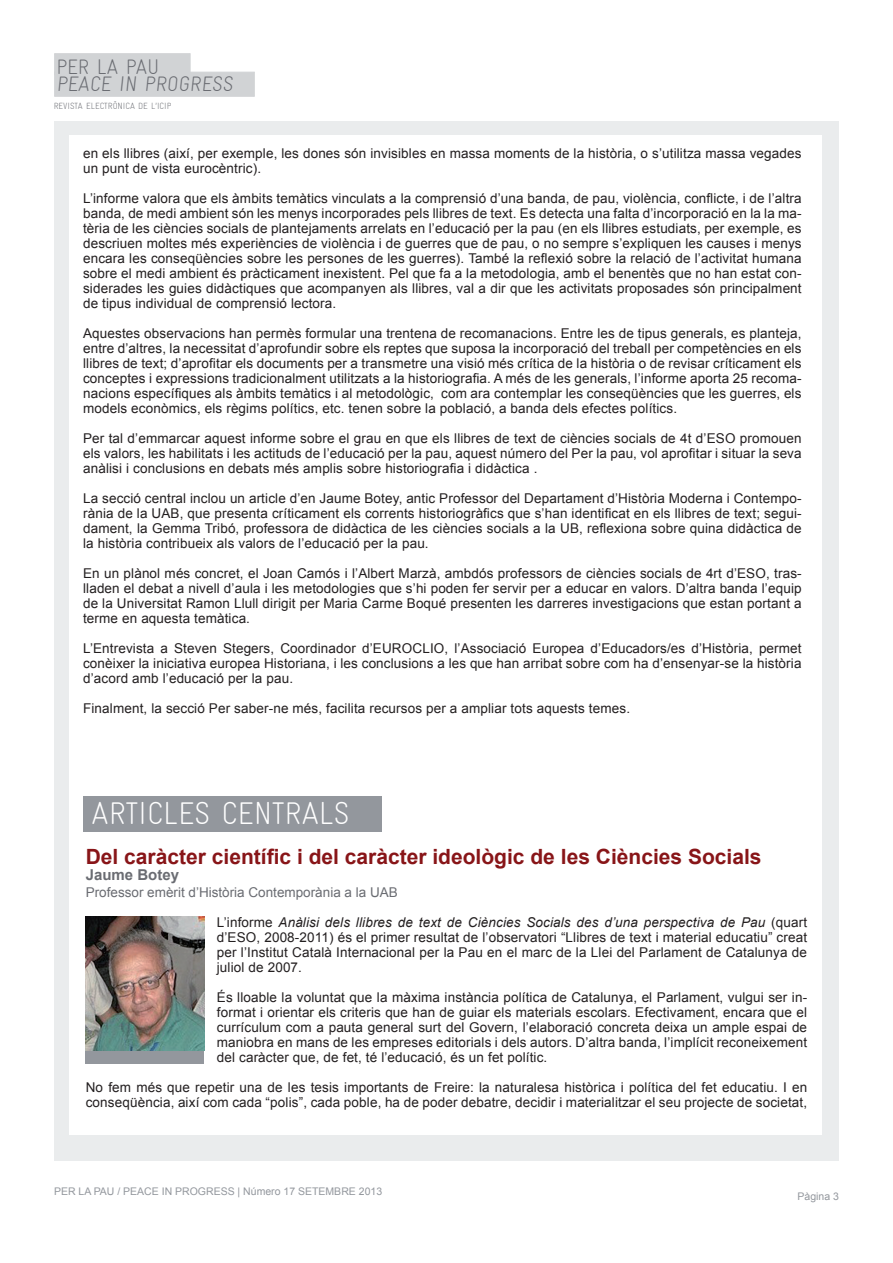
<style>
.page{position:relative;width:893px;height:1263px;background:#fff}
.page>*{position:absolute;margin:0;border:0;box-sizing:border-box;transform-origin:0 0}
.t1{font:300 31.5px "Gravur Condensed";color:#fff}
.t2{font:700 21px "Arial";color:#881518}
.t3{font:300 21px/17.5px "Gravur Condensed";color:#6a6c72}
.t4{font:700 15px "Arial";color:#6a6c72}
.t5{font:13.5px/15px "Arial";letter-spacing:.01em;color:#231f20;text-align:justify}
.t6{font:13.5px "Arial";color:#6a6c72}
.t7{font:10.5px "Arial";color:#93979d}
.t8{font:300 9px "Gravur Condensed";color:#6a6c72}
.s1{font-style:italic}
</style>
<div class="page">
<div style="left:54px;top:122px;width:785px;height:1039px;background:#eaeced"></div>
<div style="left:69px;top:135px;width:752px;height:999px;background:#fff"></div>
<div style="left:54px;top:53px;width:136px;height:22px;background:#d1d3d5"></div>
<div style="left:54px;top:72px;width:201px;height:25px;background:#d1d3d5"></div>
<div style="left:83px;top:796px;width:299px;height:35px;background:#93979d"></div>
<div style="left:86px;top:917px;width:118px;height:146px;background:#93979d"></div>
<img style="left:86px;top:917px;width:118px;height:133px">
<h2 class="t3" style="left:56px;top:58px;width:180px">PER LA PAU<br>PEACE IN PROGRESS</h2>
<p class="t8" style="left:54px;top:101px;width:119px">REVISTA ELECTRÒNICA DE L’ICIP</p>
<p class="t5" style="left:83px;top:146px;width:720px">en els llibres (així, per exemple, les dones són invisibles en massa moments de la història, o s’utilitza massa vegades un punt de vista eurocèntric).</p>
<p class="t5" style="left:83px;top:191px;width:720px">L’informe valora que els àmbits temàtics vinculats a la comprensió d’una banda, de pau, violència, conflicte, i de l’altra banda, de medi ambient són les menys incorporades pels llibres de text. Es detecta una falta d’incorporació en la la ma&shy;tèria de les ciències socials de plantejaments arrelats en l’educació per la pau (en els llibres estudiats, per exemple, es descriuen moltes més experiències de violència i de guerres que de pau, o no sempre s’expliquen les causes i menys encara les conseqüències sobre les persones de les guerres). També la reflexió sobre la relació de l’activitat humana sobre el medi ambient és pràcticament inexistent. Pel que fa a la metodologia, amb el benentès que no han estat con&shy;siderades les guies didàctiques que acompanyen als llibres, val a dir que les activitats proposades són principalment de tipus individual de comprensió lectora.</p>
<p class="t5" style="left:83px;top:326px;width:720px">Aquestes observacions han permès formular una trentena de recomanacions. Entre les de tipus generals, es planteja, entre d’altres, la necessitat d’aprofundir sobre els reptes que suposa la incorporació del treball per competències en els llibres de text; d’aprofitar els documents per a transmetre una visió més crítica de la història o de revisar críticament els conceptes i expressions tradicionalment utilitzats a la historiografia. A més de les generals, l’informe aporta 25 recoma&shy;nacions específiques als àmbits temàtics i al metodològic, com ara contemplar les conseqüències que les guerres, els models econòmics, els règims polítics, etc. tenen sobre la població, a banda dels efectes polítics.</p>
<p class="t5" style="left:83px;top:431px;width:720px">Per tal d’emmarcar aquest informe sobre el grau en que els llibres de text de ciències socials de 4t d’ESO promouen els valors, les habilitats i les actituds de l’educació per la pau, aquest número del Per la pau, vol aprofitar i situar la seva anàlisi i conclusions en debats més amplis sobre historiografia i didàctica .</p>
<p class="t5" style="left:83px;top:491px;width:720px">La secció central inclou un article d’en Jaume Botey, antic Professor del Departament d’Història Moderna i Contempo&shy;rània de la UAB, que presenta críticament els corrents historiogràfics que s’han identificat en els llibres de text; segui&shy;dament, la Gemma Tribó, professora de didàctica de les ciències socials a la UB, reflexiona sobre quina didàctica de la història contribueix als valors de l’educació per la pau.</p>
<p class="t5" style="left:83px;top:566px;width:720px">En un plànol més concret, el Joan Camós i l’Albert Marzà, ambdós professors de ciències socials de 4rt d’ESO, tras&shy;lladen el debat a nivell d’aula i les metodologies que s’hi poden fer servir per a educar en valors. D’altra banda l’equip de la Universitat Ramon Llull dirigit per Maria Carme Boqué presenten les darreres investigacions que estan portant a terme en aquesta temàtica.</p>
<p class="t5" style="left:83px;top:641px;width:720px">L’Entrevista a Steven Stegers, Coordinador d’EUROCLIO, l’Associació Europea d’Educadors/es d’Història, permet conèixer la iniciativa europea Historiana, i les conclusions a les que han arribat sobre com ha d’ensenyar-se la història d’acord amb l’educació per la pau.</p>
<p class="t5" style="left:83px;top:701px;width:548px">Finalment, la secció Per saber-ne més, facilita recursos per a ampliar tots aquests temes.</p>
<h1 class="t1" style="left:92px;top:795px;width:259px">ARTICLES CENTRALS</h1>
<h2 class="t2" style="left:86px;top:843px;width:677px">Del caràcter científic i del caràcter ideològic de les Ciències Socials</h2>
<p class="t4" style="left:86px;top:864px;width:95px">Jaume Botey</p>
<p class="t6" style="left:86px;top:883px;width:314px">Professor emèrit d’Història Contemporània a la UAB</p>
<p class="t5" style="left:217px;top:915px;width:592px">L’informe <span class="s1">Anàlisi dels llibres de text de Ciències Socials des d’una perspectiva de Pau</span> (quart d’ESO, 2008-2011) és el primer resultat de l’observatori “Llibres de text i material educatiu” creat per l’Institut Català Internacional per la Pau en el marc de la Llei del Parlament de Catalunya de juliol de 2007.</p>
<p class="t5" style="left:217px;top:990px;width:592px">És lloable la voluntat que la màxima instància política de Catalunya, el Parlament, vulgui ser in&shy;format i orientar els criteris que han de guiar els materials escolars. Efectivament, encara que el currículum com a pauta general surt del Govern, l’elaboració concreta deixa un ample espai de maniobra en mans de les empreses editorials i dels autors. D’altra banda, l’implícit reconeixement del caràcter que, de fet, té l’educació, és un fet polític.</p>
<p class="t5" style="left:86px;top:1080px;width:723px">No fem més que repetir una de les tesis importants de Freire: la naturalesa històrica i política del fet educatiu. I en conseqüència, així com cada “polis”, cada poble, ha de poder debatre, decidir i materialitzar el seu projecte de societat,</p>
<p class="t7" style="left:54px;top:1184px;width:330px">PER LA PAU / PEACE IN PROGRESS | Número 17 SETEMBRE 2013</p>
<p class="t7" style="left:797px;top:1189px;width:43px">Pàgina 3</p>
</div>
